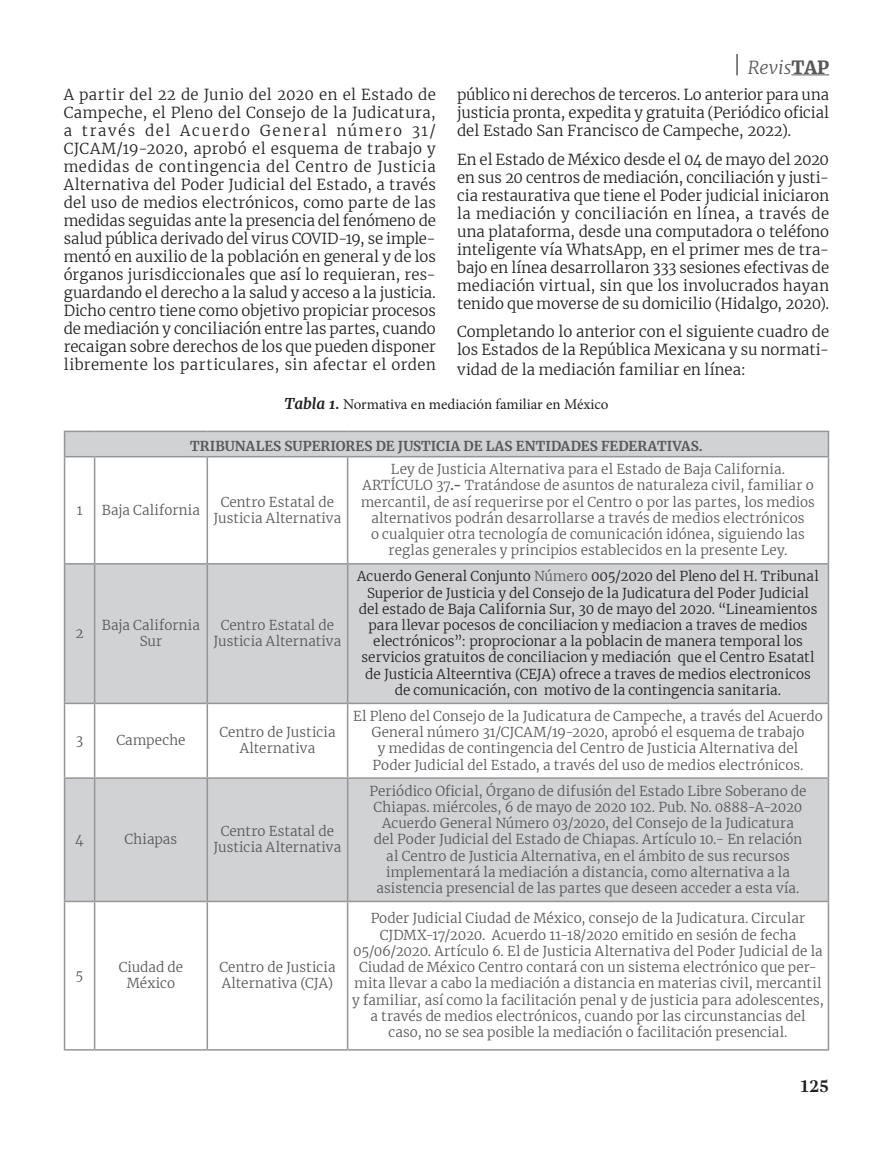
<style>
.page{position:relative;width:893px;height:1149px;background:#fff}
.page>*{position:absolute;margin:0;border:0;box-sizing:border-box;transform-origin:0 0}
.t1{font:italic 300 18px "Merriweather";color:#57585a}
.t2{font:700 18px "Gandhi Serif";color:#231f20}
.CUERPO_GENERALES{font:300 15px/18px "Merriweather";color:#231f20;text-align:justify}
.Cita_Tabla___Grafico{font:15px "Minion Pro";color:#231f20}
.CUERPO_CENTRADO{font:300 13.5px/16.2px "Merriweather";letter-spacing:.005em;color:#57585a;text-align:center}
.CUERPO_CENTRADO-2{font:300 13.5px/16.2px "Merriweather";letter-spacing:.005em;color:#231f20;text-align:center}
.ENCABEZADO{font:700 13.5px "Merriweather";letter-spacing:.005em;color:#57585a}
.s1{font-weight:900;font-style:normal}
.s2{font-family:"Merriweather";font-weight:700;font-style:italic}
.s3{font-weight:700}
.s4{color:#57585a}
</style>
<div class="page">
<hr style="left:736px;top:54px;width:2px;height:21px;background:#57585a">
<hr style="left:791px;top:74px;width:38px;height:1px;background:#57585a">
<svg style="left:65px;top:432px;width:763px;height:468px;fill:#d1d2d4"></svg>
<hr style="left:64px;top:430px;width:31px;height:2px;background:#939598">
<svg style="left:64px;top:432px;width:1px;height:24px"></svg>
<hr style="left:95px;top:430px;width:112px;height:2px;background:#939598">
<hr style="left:207px;top:430px;width:141px;height:2px;background:#939598">
<hr style="left:348px;top:430px;width:481px;height:2px;background:#939598">
<svg style="left:828px;top:432px;width:1px;height:24px"></svg>
<hr style="left:64px;top:456px;width:31px;height:1px;background:#939598">
<hr style="left:95px;top:456px;width:112px;height:1px;background:#939598">
<hr style="left:207px;top:456px;width:141px;height:1px;background:#939598">
<hr style="left:348px;top:456px;width:481px;height:1px;background:#939598">
<hr style="left:64px;top:457px;width:1px;height:106px;background:#939598">
<hr style="left:94px;top:457px;width:1px;height:106px;background:#939598">
<hr style="left:207px;top:457px;width:1px;height:106px;background:#939598">
<hr style="left:347px;top:457px;width:1px;height:106px;background:#939598">
<hr style="left:828px;top:457px;width:1px;height:106px;background:#939598">
<hr style="left:64px;top:563px;width:31px;height:1px;background:#939598">
<hr style="left:64px;top:564px;width:1px;height:138px;background:#939598">
<hr style="left:95px;top:563px;width:112px;height:1px;background:#939598">
<hr style="left:94px;top:564px;width:1px;height:138px;background:#939598">
<hr style="left:207px;top:563px;width:141px;height:1px;background:#939598">
<hr style="left:207px;top:564px;width:1px;height:138px;background:#939598">
<hr style="left:348px;top:563px;width:481px;height:1px;background:#939598">
<hr style="left:347px;top:564px;width:1px;height:138px;background:#939598">
<hr style="left:828px;top:564px;width:1px;height:138px;background:#939598">
<hr style="left:64px;top:702px;width:31px;height:2px;background:#939598">
<hr style="left:64px;top:704px;width:1px;height:73px;background:#939598">
<hr style="left:95px;top:702px;width:112px;height:2px;background:#939598">
<hr style="left:94px;top:704px;width:1px;height:73px;background:#939598">
<hr style="left:207px;top:702px;width:141px;height:2px;background:#939598">
<hr style="left:207px;top:704px;width:1px;height:73px;background:#939598">
<hr style="left:348px;top:702px;width:481px;height:2px;background:#939598">
<hr style="left:347px;top:704px;width:1px;height:73px;background:#939598">
<hr style="left:828px;top:704px;width:1px;height:73px;background:#939598">
<hr style="left:64px;top:777px;width:31px;height:1px;background:#939598">
<hr style="left:64px;top:778px;width:1px;height:122px;background:#939598">
<hr style="left:95px;top:777px;width:112px;height:1px;background:#939598">
<hr style="left:94px;top:778px;width:1px;height:122px;background:#939598">
<hr style="left:207px;top:777px;width:141px;height:1px;background:#939598">
<hr style="left:207px;top:778px;width:1px;height:122px;background:#939598">
<hr style="left:348px;top:777px;width:481px;height:1px;background:#939598">
<hr style="left:347px;top:778px;width:1px;height:122px;background:#939598">
<hr style="left:828px;top:778px;width:1px;height:122px;background:#939598">
<hr style="left:64px;top:900px;width:31px;height:1px;background:#939598">
<hr style="left:64px;top:901px;width:1px;height:147px;background:#939598">
<hr style="left:95px;top:900px;width:112px;height:1px;background:#939598">
<hr style="left:94px;top:901px;width:1px;height:147px;background:#939598">
<hr style="left:207px;top:900px;width:141px;height:1px;background:#939598">
<hr style="left:207px;top:901px;width:1px;height:147px;background:#939598">
<hr style="left:348px;top:900px;width:481px;height:1px;background:#939598">
<hr style="left:347px;top:901px;width:1px;height:147px;background:#939598">
<hr style="left:828px;top:901px;width:1px;height:147px;background:#939598">
<hr style="left:64px;top:1048px;width:31px;height:2px;background:#939598">
<hr style="left:95px;top:1048px;width:112px;height:2px;background:#939598">
<hr style="left:207px;top:1048px;width:141px;height:2px;background:#939598">
<hr style="left:348px;top:1048px;width:481px;height:2px;background:#939598">
<h1 class="t1" style="left:748px;top:54px;width:83px">Revis<span class="s1">TAP</span></h1>
<p class="CUERPO_GENERALES" style="left:64px;top:85px;width:374px">A partir del 22 de Junio del 2020 en el Estado de Campeche, el Pleno del Consejo de la Judicatura, a través del Acuerdo General número 31/ CJCAM/19-2020, aprobó el esquema de trabajo y medidas de contingencia del Centro de Justicia Alternativa del Poder Judicial del Estado, a través del uso de medios electrónicos, como parte de las medidas seguidas ante la presencia del fenómeno de salud pública derivado del virus COVID-19, se imple&shy;mentó en auxilio de la población en general y de los órganos jurisdiccionales que así lo requieran, res&shy;guardando el derecho a la salud y acceso a la justicia.<br>Dicho centro tiene como objetivo propiciar procesos de mediación y conciliación entre las partes, cuando recaigan sobre derechos de los que pueden disponer libremente los particulares, sin afectar el orden</p>
<p class="CUERPO_GENERALES" style="left:457px;top:85px;width:374px">público ni derechos de terceros. Lo anterior para una justicia pronta, expedita y gratuita (Periódico oficial del Estado San Francisco de Campeche, 2022).</p>
<p class="CUERPO_GENERALES" style="left:457px;top:150px;width:374px">En el Estado de México desde el 04 de mayo del 2020 en sus 20 centros de mediación, conciliación y justi&shy;cia restaurativa que tiene el Poder judicial iniciaron la mediación y conciliación en línea, a través de una plataforma, desde una computadora o teléfono inteligente vía WhatsApp, en el primer mes de tra&shy;bajo en línea desarrollaron 333 sesiones efectivas de mediación virtual, sin que los involucrados hayan tenido que moverse de su domicilio (Hidalgo, 2020).</p>
<p class="CUERPO_GENERALES" style="left:457px;top:322px;width:374px">Completando lo anterior con el siguiente cuadro de los Estados de la República Mexicana y su normati-</p>
<p class="CUERPO_GENERALES" style="left:457px;top:360px;width:290px">vidad de la mediación familiar en línea:</p>
<p class="Cita_Tabla___Grafico" style="left:284px;top:394px;width:326px"><span class="s2">Tabla 1.</span> Normativa en mediación familiar en México</p>
<p class="ENCABEZADO" style="left:190px;top:436px;width:514px">TRIBUNALES SUPERIORES DE JUSTICIA DE LAS ENTIDADES FEDERATIVAS.</p>
<p class="CUERPO_CENTRADO" style="left:77px;top:501px;width:7px">1</p>
<p class="CUERPO_CENTRADO" style="left:102px;top:501px;width:100px">Baja California</p>
<p class="CUERPO_CENTRADO" style="left:213px;top:493px;width:129px">Centro Estatal de<br>Justicia Alternativa</p>
<p class="CUERPO_CENTRADO" style="left:76px;top:624px;width:10px">2</p>
<p class="CUERPO_CENTRADO" style="left:102px;top:616px;width:100px">Baja California<br>Sur</p>
<p class="CUERPO_CENTRADO" style="left:213px;top:616px;width:129px">Centro Estatal de<br>Justicia Alternativa</p>
<p class="CUERPO_CENTRADO" style="left:76px;top:731px;width:9px">3</p>
<p class="CUERPO_CENTRADO" style="left:116px;top:731px;width:71px">Campeche</p>
<p class="CUERPO_CENTRADO" style="left:219px;top:723px;width:118px">Centro de Justicia<br>Alternativa</p>
<p class="CUERPO_CENTRADO" style="left:75px;top:830px;width:10px">4</p>
<p class="CUERPO_CENTRADO" style="left:125px;top:830px;width:54px">Chiapas</p>
<p class="CUERPO_CENTRADO" style="left:213px;top:822px;width:129px">Centro Estatal de<br>Justicia Alternativa</p>
<p class="CUERPO_CENTRADO" style="left:76px;top:966px;width:9px">5</p>
<p class="CUERPO_CENTRADO" style="left:119px;top:958px;width:66px">Ciudad de<br>México</p>
<p class="CUERPO_CENTRADO" style="left:219px;top:958px;width:118px;text-align:left">Centro de Justicia<br>Alternativa (CJA)</p>
<p class="CUERPO_CENTRADO" style="left:361px;top:460px;width:455px">Ley de Justicia Alternativa para el Estado de Baja California.<br>ARTÍCULO 37<span class="s3">.-</span> Tratándose de asuntos de naturaleza civil, familiar o mercantil, de así requerirse por el Centro o por las partes, los medios alternativos podrán desarrollarse a través de medios electrónicos<br>o cualquier otra tecnología de comunicación idónea, siguiendo las reglas generales y principios establecidos en la presente Ley.</p>
<p class="CUERPO_CENTRADO-2" style="left:357px;top:568px;width:463px">Acuerdo General Conjunto <span class="s4">Número</span> 005/2020 del Pleno del H. Tribunal Superior de Justicia y del Consejo de la Judicatura del Poder Judicial del estado de Baja California Sur, 30 de mayo del 2020. “Lineamientos para llevar pocesos de conciliacion y mediacion a traves de medios electrónicos”: proprocionar a la poblacin de manera temporal los servicios gratuitos de conciliacion y mediación que el Centro Esatatl de Justicia Alteerntiva (CEJA) ofrece a traves de medios electronicos de comunicación, con motivo de la contingencia sanitaria.</p>
<p class="CUERPO_CENTRADO" style="left:353px;top:707px;width:471px">El Pleno del Consejo de la Judicatura de Campeche, a través del Acuerdo General número 31/CJCAM/19-2020, aprobó el esquema de trabajo<br>y medidas de contingencia del Centro de Justicia Alternativa del<br>Poder Judicial del Estado, a través del uso de medios electrónicos.</p>
<p class="CUERPO_CENTRADO" style="left:370px;top:782px;width:438px">Periódico Oficial, Órgano de difusión del Estado Libre Soberano de Chiapas. miércoles, 6 de mayo de 2020 102. Pub. No. 0888-A-2020<br>Acuerdo General Número 03/2020, del Consejo de la Judicatura<br>del Poder Judicial del Estado de Chiapas. Artículo 10.- En relación al Centro de Justicia Alternativa, en el ámbito de sus recursos implementará la mediación a distancia, como alternativa a la asistencia presencial de las partes que deseen acceder a esta vía.</p>
<p class="CUERPO_CENTRADO" style="left:352px;top:909px;width:473px">Poder Judicial Ciudad de México, consejo de la Judicatura. Circular CJDMX-17/2020. Acuerdo 11-18/2020 emitido en sesión de fecha 05/06/2020. Artículo 6. El de Justicia Alternativa del Poder Judicial de la Ciudad de México Centro contará con un sistema electrónico que per&shy;mita llevar a cabo la mediación a distancia en materias civil, mercantil y familiar, así como la facilitación penal y de justicia para adolescentes, a través de medios electrónicos, cuando por las circunstancias del caso, no se sea posible la mediación o facilitación presencial.</p>
<h1 class="t2" style="left:799px;top:1074px;width:31px">125</h1>
</div>
